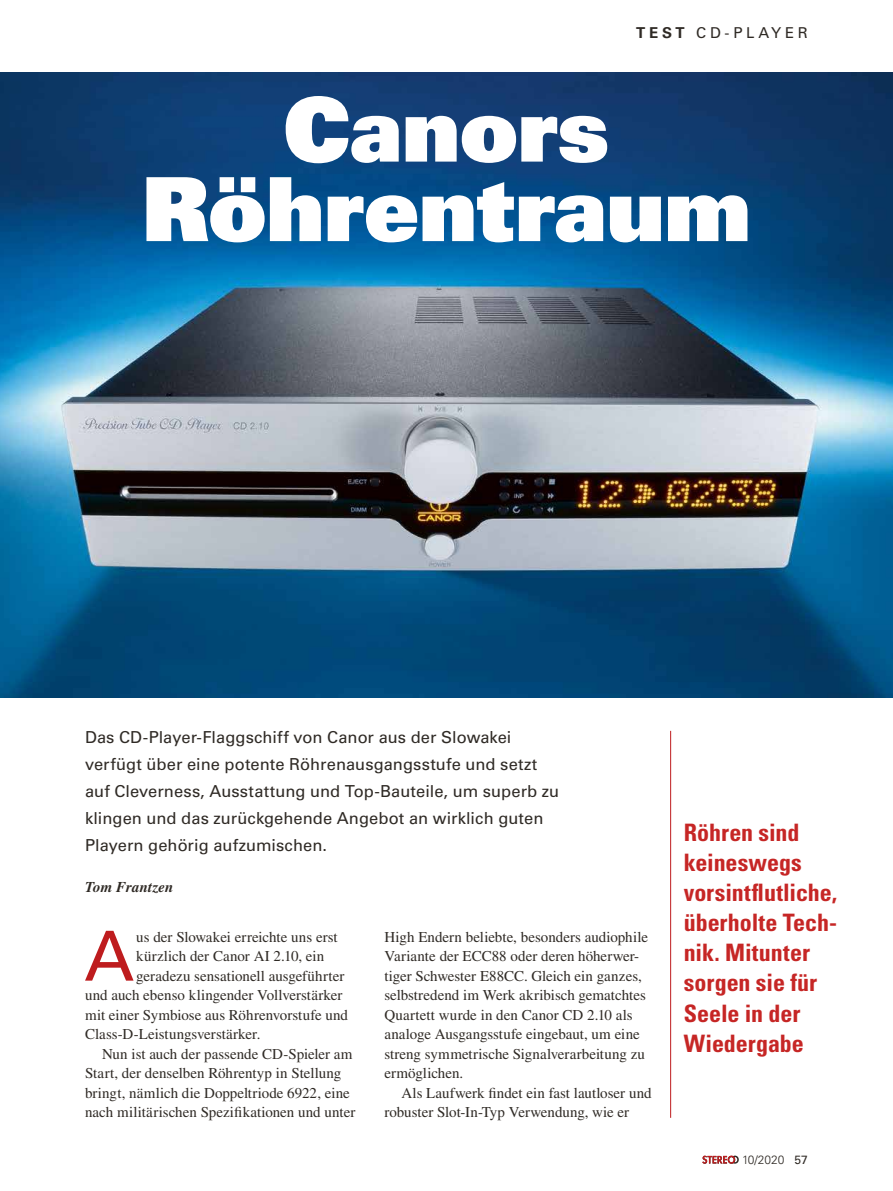
<style>
.page{position:relative;width:893px;height:1191px;background:#fff}
.page>*{position:absolute;margin:0;border:0;box-sizing:border-box;transform-origin:0 0}
.t1{font:88.5px/79.5px "Univers LT Std X Black";color:#fff;text-align:center}
.t2{font:69px "Univers LT Std";color:#be1c1e}
.t3{font:700 condensed 24px/30px "Univers LT Std";color:#c62625}
.t4{font:16.5px/27px "Univers LT Std";letter-spacing:.005em;color:#2f2a25}
.t5{font:15px/19.5px "Times LT Std";color:#2f2a25}
.t6{font:15px "Univers LT Std";letter-spacing:.25em;color:#2f2a25}
.t7{font:italic 700 15px "Times LT Std";letter-spacing:.005em;color:#2f2a25}
.t8{font:300 12px "Univers LT Std";color:#2f2a25}
.s1{font-weight:700}
.s2{font-weight:400}
</style>
<div class="page">
<svg style="left:702px;top:1155px;width:37px;height:8px"></svg>
<img style="left:0;top:72px;width:893px;height:625px">
<hr style="left:670px;top:731px;width:1px;height:386px;background:#be1c1e">
<p class="t6" style="left:636px;top:24px;width:173px"><span class="s1">TEST</span> CD-PLAYER</p>
<h1 class="t1" style="left:142px;top:88px;width:611px">Canors<br>Röhrentraum</h1>
<p class="t4" style="left:85px;top:723px;width:476px">Das CD-Player-Flaggschiff von Canor aus der Slowakei verfügt über eine potente Röhrenausgangsstufe und setzt auf Cleverness, Ausstattung und Top-Bauteile, um superb zu klingen und das zurückgehende Angebot an wirklich guten Playern gehörig aufzumischen.</p>
<p class="t7" style="left:85px;top:877px;width:90px">Tom Frantzen</p>
<h2 class="t2" style="left:84px;top:915px;width:51px">A</h2>
<p class="t5" style="left:136px;top:926px;width:203px">us der Slowakei erreichte uns erst</p>
<p class="t5" style="left:136px;top:946px;width:190px">kürzlich der Canor AI 2.10, ein</p>
<p class="t5" style="left:136px;top:965px;width:210px">geradezu sensationell ausgeführter</p>
<p class="t5" style="left:85px;top:985px;width:259px">und auch ebenso klingender Vollverstärker</p>
<p class="t5" style="left:85px;top:1004px;width:264px">mit einer Symbiose aus Röhrenvorstufe und</p>
<p class="t5" style="left:85px;top:1024px;width:177px">Class-D-Leistungsverstärker.</p>
<p class="t5" style="left:102px;top:1043px;width:252px">Nun ist auch der passende CD-Spieler am</p>
<p class="t5" style="left:85px;top:1063px;width:258px">Start, der denselben Röhrentyp in Stellung</p>
<p class="t5" style="left:85px;top:1082px;width:266px">bringt, nämlich die Doppeltriode 6922, eine</p>
<p class="t5" style="left:85px;top:1102px;width:272px">nach militärischen Spezifikationen und unter</p>
<p class="t5" style="left:384px;top:926px;width:265px">High Endern beliebte, besonders audiophile Variante der ECC88 oder deren höherwer&shy;tiger Schwester E88CC. Gleich ein ganzes, selbstredend im Werk akribisch gematchtes Quartett wurde in den Canor CD 2.10 als analoge Ausgangsstufe eingebaut, um eine streng symmetrische Signalverarbeitung zu ermöglichen.</p>
<p class="t5" style="left:384px;top:1082px;width:269px;text-indent:17px">Als Laufwerk findet ein fast lautloser und robuster Slot-In-Typ Verwendung, wie er</p>
<h3 class="t3" style="left:684px;top:817px;width:155px">Röhren sind keineswegs vorsintflutliche, überholte Tech&shy;nik. Mitunter sorgen sie für<br>Seele in der<br>Wiedergabe</h3>
<p class="t8" style="left:742px;top:1152px;width:67px">10/2020 <span class="s2">57</span></p>
</div>
